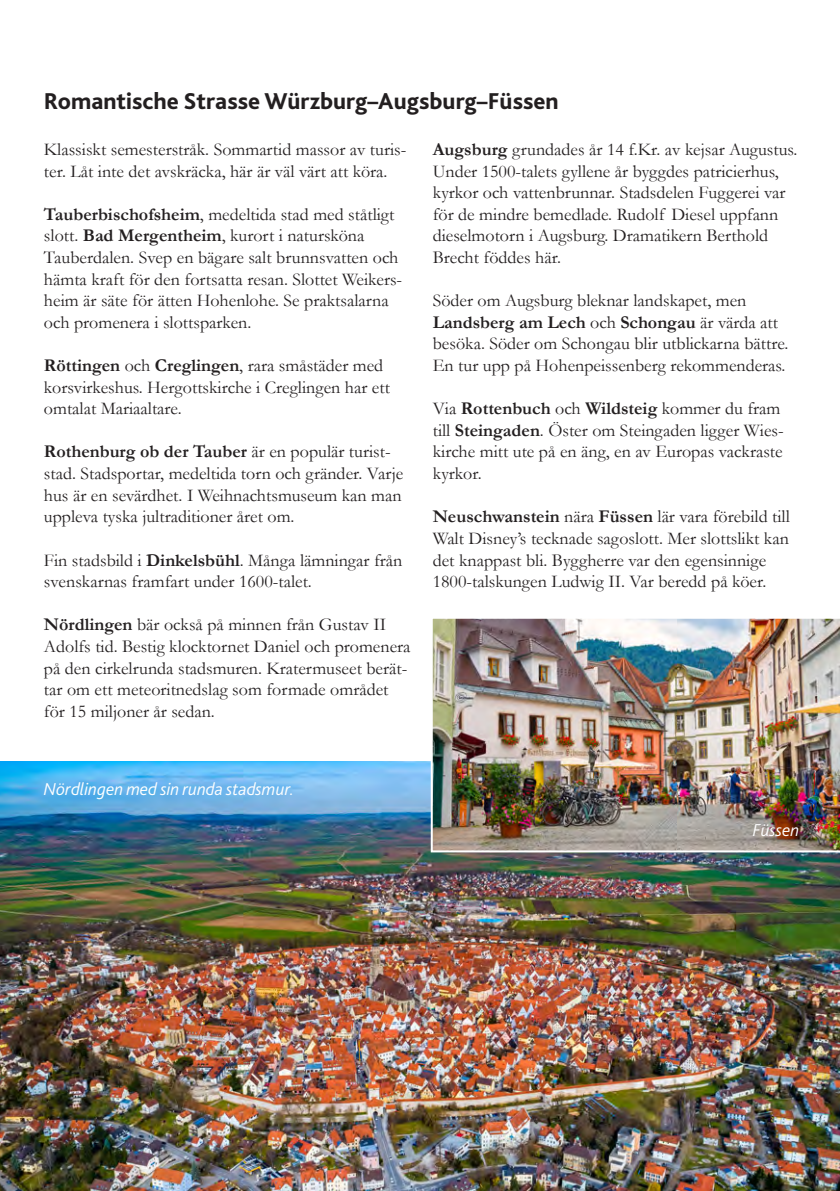
<style>
.page{position:relative;width:840px;height:1191px;background:#fff}
.page>*{position:absolute;margin:0;border:0;box-sizing:border-box;transform-origin:0 0}
.t1{font:800 24px "Bliss 2";color:#231f20}
.t2{font:18px/21.6px "Garamond";color:#231f20}
.t3{font:italic 300 18px "Bliss 2";color:#fff}
.s1{font-weight:700}
</style>
<div class="page">
<img style="left:0;top:761px;width:839px;height:430px">
<img style="left:429px;top:618px;width:410px;height:235px">
<h1 class="t1" style="left:44px;top:86px;width:516px">Romantische Strasse Würzburg–Augsburg–Füssen</h1>
<p class="t2" style="left:44px;top:138px;width:364px">Klassiskt semesterstråk. Sommartid massor av turis&shy;ter. Låt inte det avskräcka, här är väl värt att köra.</p>
<p class="t2" style="left:44px;top:203px;width:359px"><span class="s1">Tauberbischofsheim</span>, medeltida stad med ståtligt slott. <span class="s1">Bad Mergentheim</span>, kurort i natursköna Tauberdalen. Svep en bägare salt brunnsvatten och hämta kraft för den fortsatta resan. Slottet Weikers&shy;heim är säte för ätten Hohenlohe. Se praktsalarna och promenera i slottsparken.</p>
<p class="t2" style="left:44px;top:354px;width:347px"><span class="s1">Röttingen</span> och <span class="s1">Creglingen</span>, rara småstäder med korsvirkeshus. Hergottskirche i Creglingen har ett omtalat Mariaaltare.</p>
<p class="t2" style="left:44px;top:440px;width:361px"><span class="s1">Rothenburg ob der Tauber</span> är en populär turist&shy;stad. Stadsportar, medeltida torn och gränder. Varje hus är en sevärdhet. I Weihnachtsmuseum kan man uppleva tyska jultraditioner året om.</p>
<p class="t2" style="left:44px;top:548px;width:360px">Fin stadsbild i <span class="s1">Dinkelsbühl</span>. Många lämningar från svenskarnas framfart under 1600-talet.</p>
<p class="t2" style="left:44px;top:613px;width:368px"><span class="s1">Nördlingen</span> bär också på minnen från Gustav II Adolfs tid. Bestig klocktornet Daniel och promenera på den cirkelrunda stadsmuren. Kratermuseet berät&shy;tar om ett meteoritnedslag som formade området för 15 miljoner år sedan.</p>
<p class="t2" style="left:432px;top:138px;width:366px"><span class="s1">Augsburg</span> grundades år 14 f.Kr. av kejsar Augustus.<br>Under 1500-talets gyllene år byggdes patricierhus, kyrkor och vattenbrunnar. Stadsdelen Fuggerei var för de mindre bemedlade. Rudolf Diesel uppfann dieselmotorn i Augsburg. Dramatikern Berthold Brecht föddes här.</p>
<p class="t2" style="left:432px;top:289px;width:357px">Söder om Augsburg bleknar landskapet, men <span class="s1">Landsberg am Lech</span> och <span class="s1">Schongau</span> är värda att besöka. Söder om Schongau blir utblickarna bättre.<br>En tur upp på Hohenpeissenberg rekommenderas.</p>
<p class="t2" style="left:432px;top:397px;width:352px">Via <span class="s1">Rottenbuch</span> och <span class="s1">Wildsteig</span> kommer du fram till <span class="s1">Steingaden</span>. Öster om Steingaden ligger Wies&shy;kirche mitt ute på en äng, en av Europas vackraste kyrkor.</p>
<p class="t2" style="left:432px;top:505px;width:358px"><span class="s1">Neuschwanstein</span> nära <span class="s1">Füssen</span> lär vara förebild till Walt Disney’s tecknade sagoslott. Mer slottslikt kan det knappast bli. Byggherre var den egensinnige 1800-talskungen Ludwig II. Var beredd på köer.</p>
<p class="t3" style="left:44px;top:777px;width:251px">Nördlingen med sin runda stadsmur.</p>
<p class="t3" style="left:752px;top:818px;width:48px">Füssen</p>
</div>
